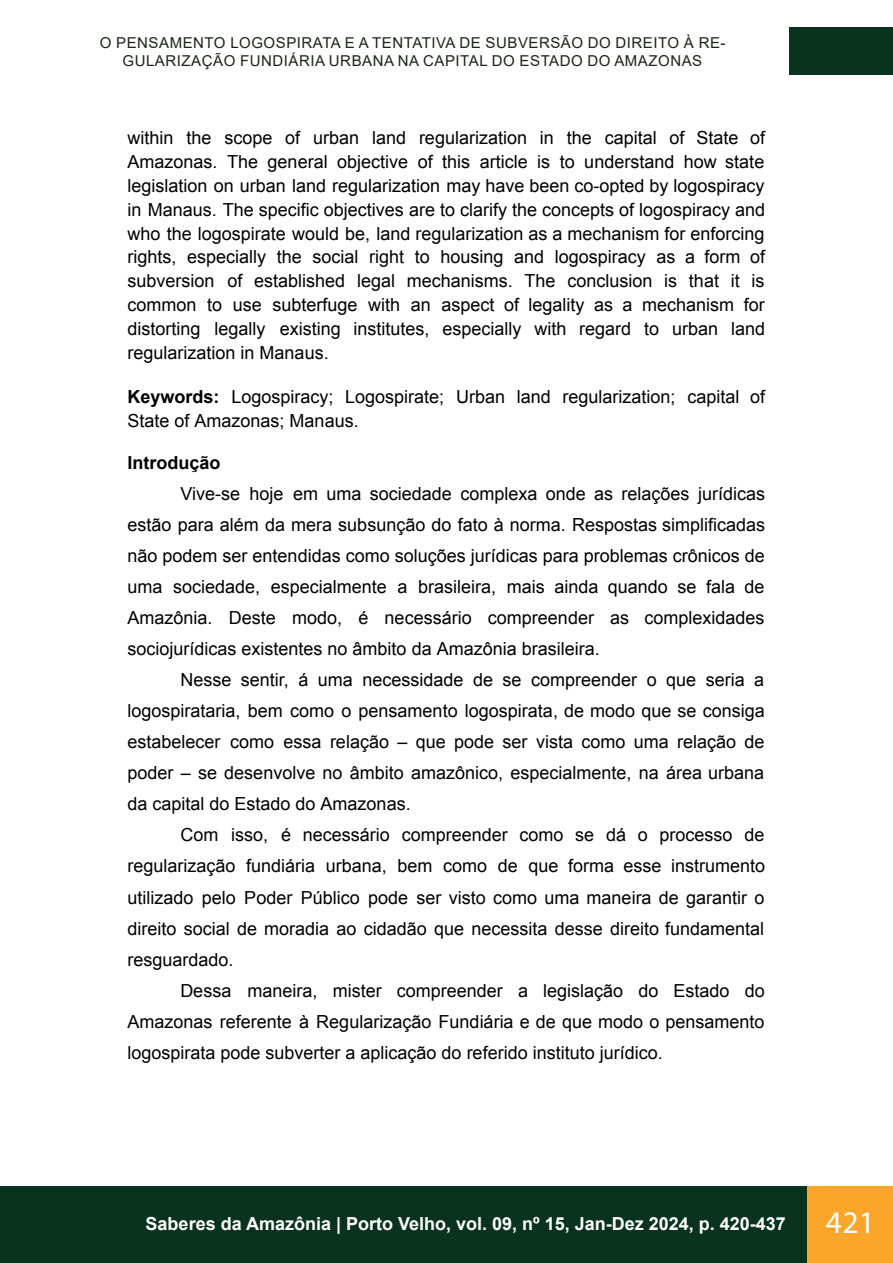
<style>
.page{position:relative;width:893px;height:1263px;background:#fff}
.page>*{position:absolute;margin:0;border:0;box-sizing:border-box;transform-origin:0 0}
.t1{font:31.5px "Myriad Pro";color:#fff}
.t2{font:18px/23.9px "Arial";color:#000;text-align:justify}
.t3{font:700 18px "Arial";color:#fff}
.t4{font:700 18px "Arial";color:#000}
.t5{font:15px/18px "Arial";letter-spacing:.035em;color:#1a2618;text-align:center}
.s1{font-weight:700}
</style>
<div class="page">
<div style="left:789px;top:28px;width:104px;height:47px;background:#09321f"></div>
<div style="left:0;top:1186px;width:893px;height:77px;background:#09321f"></div>
<div style="left:808px;top:1186px;width:85px;height:77px;background:#f9a62a"></div>
<p class="t5" style="left:100px;top:34px;width:627px">O PENSAMENTO LOGOSPIRATA E A TENTATIVA DE SUBVERSÃO DO DIREITO À RE-<br>GULARIZAÇÃO FUNDIÁRIA URBANA NA CAPITAL DO ESTADO DO AMAZONAS</p>
<p class="t2" style="left:128px;top:126px;width:639px">within the scope of urban land regularization in the capital of State of Amazonas. The general objective of this article is to understand how state legislation on urban land regularization may have been co-opted by logospiracy in Manaus. The specific objectives are to clarify the concepts of logospiracy and who the logospirate would be, land regularization as a mechanism for enforcing rights, especially the social right to housing and logospiracy as a form of subversion of established legal mechanisms. The conclusion is that it is common to use subterfuge with an aspect of legality as a mechanism for distorting legally existing institutes, especially with regard to urban land regularization in Manaus.</p>
<p class="t2" style="left:128px;top:385px;width:639px"><span class="s1">Keywords:</span> Logospiracy; Logospirate; Urban land regularization; capital of<br>State of Amazonas; Manaus.</p>
<p class="t4" style="left:128px;top:450px;width:95px">Introdução</p>
<p class="t2" style="left:180px;top:482px;width:586px">Vive-se hoje em uma sociedade complexa onde as relações jurídicas</p>
<p class="t2" style="left:128px;top:513px;width:639px">estão para além da mera subsunção do fato à norma. Respostas simplificadas</p>
<p class="t2" style="left:128px;top:544px;width:639px">não podem ser entendidas como soluções jurídicas para problemas crônicos de</p>
<p class="t2" style="left:128px;top:575px;width:638px">uma sociedade, especialmente a brasileira, mais ainda quando se fala de</p>
<p class="t2" style="left:128px;top:606px;width:638px">Amazônia. Deste modo, é necessário compreender as complexidades</p>
<p class="t2" style="left:128px;top:637px;width:474px">sociojurídicas existentes no âmbito da Amazônia brasileira.</p>
<p class="t2" style="left:180px;top:668px;width:585px">Nesse sentir, á uma necessidade de se compreender o que seria a</p>
<p class="t2" style="left:127px;top:699px;width:639px">logospirataria, bem como o pensamento logospirata, de modo que se consiga</p>
<p class="t2" style="left:127px;top:730px;width:639px">estabelecer como essa relação – que pode ser vista como uma relação de</p>
<p class="t2" style="left:127px;top:761px;width:638px">poder – se desenvolve no âmbito amazônico, especialmente, na área urbana</p>
<p class="t2" style="left:127px;top:792px;width:285px">da capital do Estado do Amazonas.</p>
<p class="t2" style="left:180px;top:823px;width:585px">Com isso, é necessário compreender como se dá o processo de</p>
<p class="t2" style="left:127px;top:854px;width:639px">regularização fundiária urbana, bem como de que forma esse instrumento</p>
<p class="t2" style="left:127px;top:885px;width:638px">utilizado pelo Poder Público pode ser visto como uma maneira de garantir o</p>
<p class="t2" style="left:127px;top:916px;width:638px">direito social de moradia ao cidadão que necessita desse direito fundamental</p>
<p class="t2" style="left:127px;top:947px;width:108px">resguardado.</p>
<p class="t2" style="left:180px;top:978px;width:586px">Dessa maneira, mister compreender a legislação do Estado do</p>
<p class="t2" style="left:127px;top:1010px;width:639px">Amazonas referente à Regularização Fundiária e de que modo o pensamento</p>
<p class="t2" style="left:127px;top:1041px;width:537px">logospirata pode subverter a aplicação do referido instituto jurídico.</p>
<p class="t3" style="left:146px;top:1211px;width:642px">Saberes da Amazônia | Porto Velho, vol. 09, nº 15, Jan-Dez 2024, p. 420-437</p>
<h1 class="t1" style="left:826px;top:1202px;width:51px">421</h1>
</div>
